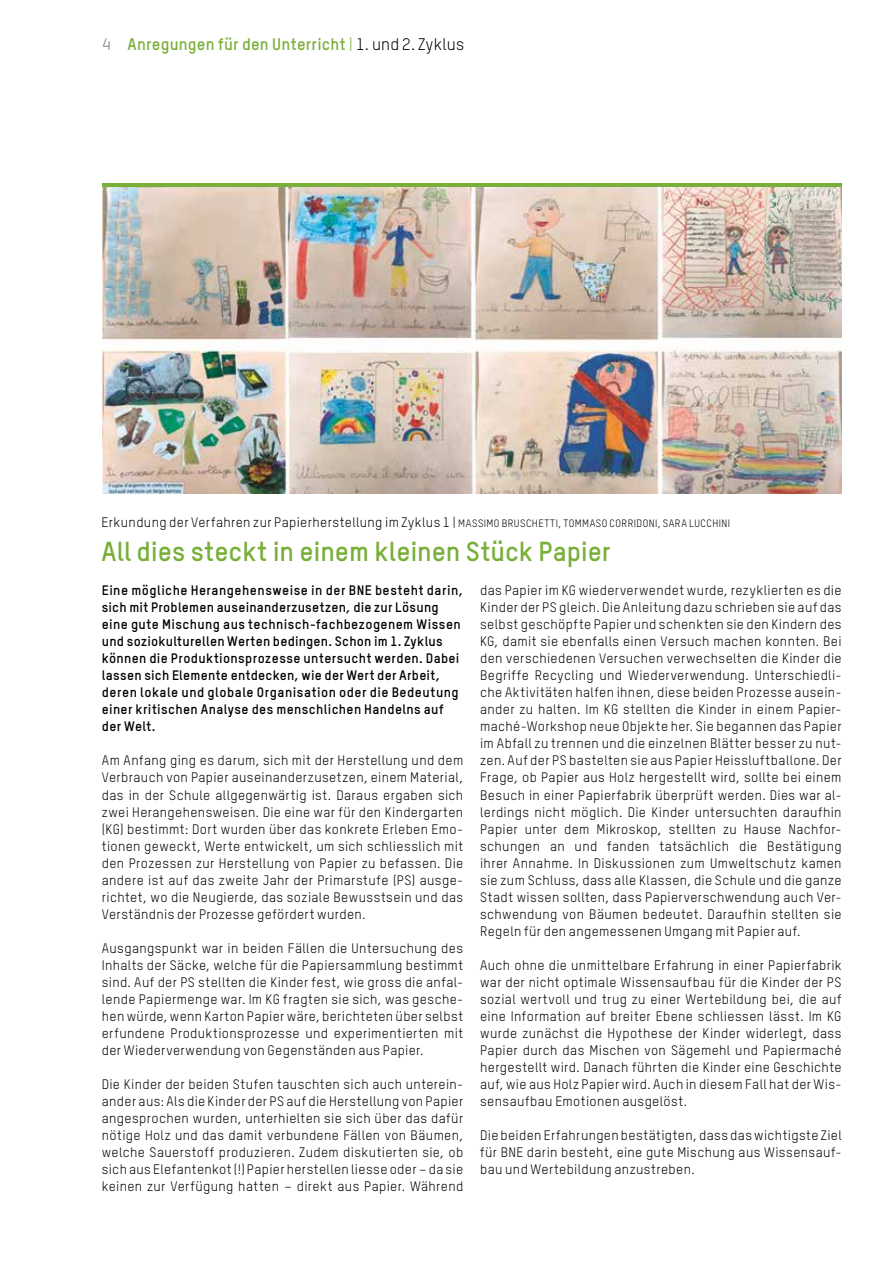
<style>
.page{position:relative;width:893px;height:1263px;background:#fff}
.page>*{position:absolute;margin:0;border:0;box-sizing:border-box;transform-origin:0 0}
.t1{font:700 27px "TSTARPRO";color:#78af38}
.t2{font:700 16.5px "TSTARPRO";letter-spacing:.01em;color:#78af38}
.t3{font:13.5px/17px "TSTARPRO";letter-spacing:.025em;color:#000;text-align:justify}
.t4{font:700 13.5px/17px "TSTARPRO";letter-spacing:.03em;color:#000}
.s1{font-weight:300;color:#57544b}
.s2{font-weight:400}
.s3{font-weight:400;color:#000}
.s4{font-size:10.5px}
</style>
<div class="page">
<img style="left:102px;top:187px;width:740px;height:306px">
<hr style="left:102px;top:184px;width:740px;height:3px;background:#78af38">
<p class="t2" style="left:102px;top:34px;width:364px"><span class="s1">4</span> Anregungen für den Unterricht <span class="s2">|</span> <span class="s3">1. und 2. Zyklus</span></p>
<p class="t3" style="left:102px;top:514px;width:630px">Erkundung der Verfahren zur Papierherstellung im Zyklus 1 | <span class="s4">MASSIMO BRUSCHETTI, TOMMASO CORRIDONI, SARA LUCCHINI</span></p>
<h1 class="t1" style="left:102px;top:535px;width:511px">All dies steckt in einem kleinen Stück Papier</h1>
<p class="t3" style="left:480px;top:582px;width:363px">das Papier im KG wiederverwendet wurde, rezyklierten es die Kinder der PS gleich. Die Anleitung dazu schrieben sie auf das selbst geschöpfte Papier und schenkten sie den Kindern des KG, damit sie ebenfalls einen Versuch machen konnten. Bei den verschiedenen Versuchen verwechselten die Kinder die Begriffe Recycling und Wiederverwendung. Unterschiedli&shy;che Aktivitäten halfen ihnen, diese beiden Prozesse ausein&shy;ander zu halten. Im KG stellten die Kinder in einem Papier&shy;maché-Workshop neue Objekte her. Sie begannen das Papier im Abfall zu trennen und die einzelnen Blätter besser zu nut&shy;zen. Auf der PS bastelten sie aus Papier Heissluftballone. Der Frage, ob Papier aus Holz hergestellt wird, sollte bei einem Besuch in einer Papierfabrik überprüft werden. Dies war al&shy;lerdings nicht möglich. Die Kinder untersuchten daraufhin Papier unter dem Mikroskop, stellten zu Hause Nachfor&shy;schungen an und fanden tatsächlich die Bestätigung ihrer Annahme. In Diskussionen zum Umweltschutz kamen sie zum Schluss, dass alle Klassen, die Schule und die ganze Stadt wissen sollten, dass Papierverschwendung auch Ver&shy;schwendung von Bäumen bedeutet. Daraufhin stellten sie Regeln für den angemessenen Umgang mit Papier auf.</p>
<p class="t3" style="left:480px;top:956px;width:363px">Auch ohne die unmittelbare Erfahrung in einer Papierfabrik war der nicht optimale Wissensaufbau für die Kinder der PS sozial wertvoll und trug zu einer Wertebildung bei, die auf eine Information auf breiter Ebene schliessen lässt. Im KG wurde zunächst die Hypothese der Kinder widerlegt, dass Papier durch das Mischen von Sägemehl und Papiermaché hergestellt wird. Danach führten die Kinder eine Geschichte auf, wie aus Holz Papier wird. Auch in diesem Fall hat der Wis&shy;sensaufbau Emotionen ausgelöst.</p>
<p class="t3" style="left:480px;top:1126px;width:363px">Die beiden Erfahrungen bestätigten, dass das wichtigste Ziel für BNE darin besteht, eine gute Mischung aus Wissensauf&shy;bau und Wertebildung anzustreben.</p>
<p class="t4" style="left:102px;top:582px;width:363px">Eine mögliche Herangehensweise in der BNE besteht darin, sich mit Problemen auseinanderzusetzen, die zur Lösung eine gute Mischung aus technisch-fachbezogenem Wissen und soziokulturellen Werten bedingen. Schon im 1. Zyklus können die Produktionsprozesse untersucht werden. Dabei lassen sich Elemente entdecken, wie der Wert der Arbeit, deren lokale und globale Organisation oder die Bedeutung einer kritischen Analyse des menschlichen Handelns auf der Welt.</p>
<p class="t3" style="left:102px;top:752px;width:363px">Am Anfang ging es darum, sich mit der Herstellung und dem Verbrauch von Papier auseinanderzusetzen, einem Material, das in der Schule allgegenwärtig ist. Daraus ergaben sich zwei Herangehensweisen. Die eine war für den Kindergarten (KG) bestimmt: Dort wurden über das konkrete Erleben Emo&shy;tionen geweckt, Werte entwickelt, um sich schliesslich mit den Prozessen zur Herstellung von Papier zu befassen. Die andere ist auf das zweite Jahr der Primarstufe (PS) ausge&shy;richtet, wo die Neugierde, das soziale Bewusstsein und das Verständnis der Prozesse gefördert wurden.</p>
<p class="t3" style="left:102px;top:939px;width:363px">Ausgangspunkt war in beiden Fällen die Untersuchung des Inhalts der Säcke, welche für die Papiersammlung bestimmt sind. Auf der PS stellten die Kinder fest, wie gross die anfal&shy;lende Papiermenge war. Im KG fragten sie sich, was gesche&shy;hen würde, wenn Karton Papier wäre, berichteten über selbst erfundene Produktionsprozesse und experimentierten mit der Wiederverwendung von Gegenständen aus Papier.</p>
<p class="t3" style="left:102px;top:1075px;width:363px">Die Kinder der beiden Stufen tauschten sich auch unterein&shy;ander aus: Als die Kinder der PS auf die Herstellung von Papier angesprochen wurden, unterhielten sie sich über das dafür nötige Holz und das damit verbundene Fällen von Bäumen, welche Sauerstoff produzieren. Zudem diskutierten sie, ob sich aus Elefantenkot (!) Papier herstellen liesse oder – da sie keinen zur Verfügung hatten – direkt aus Papier. Während</p>
</div>
